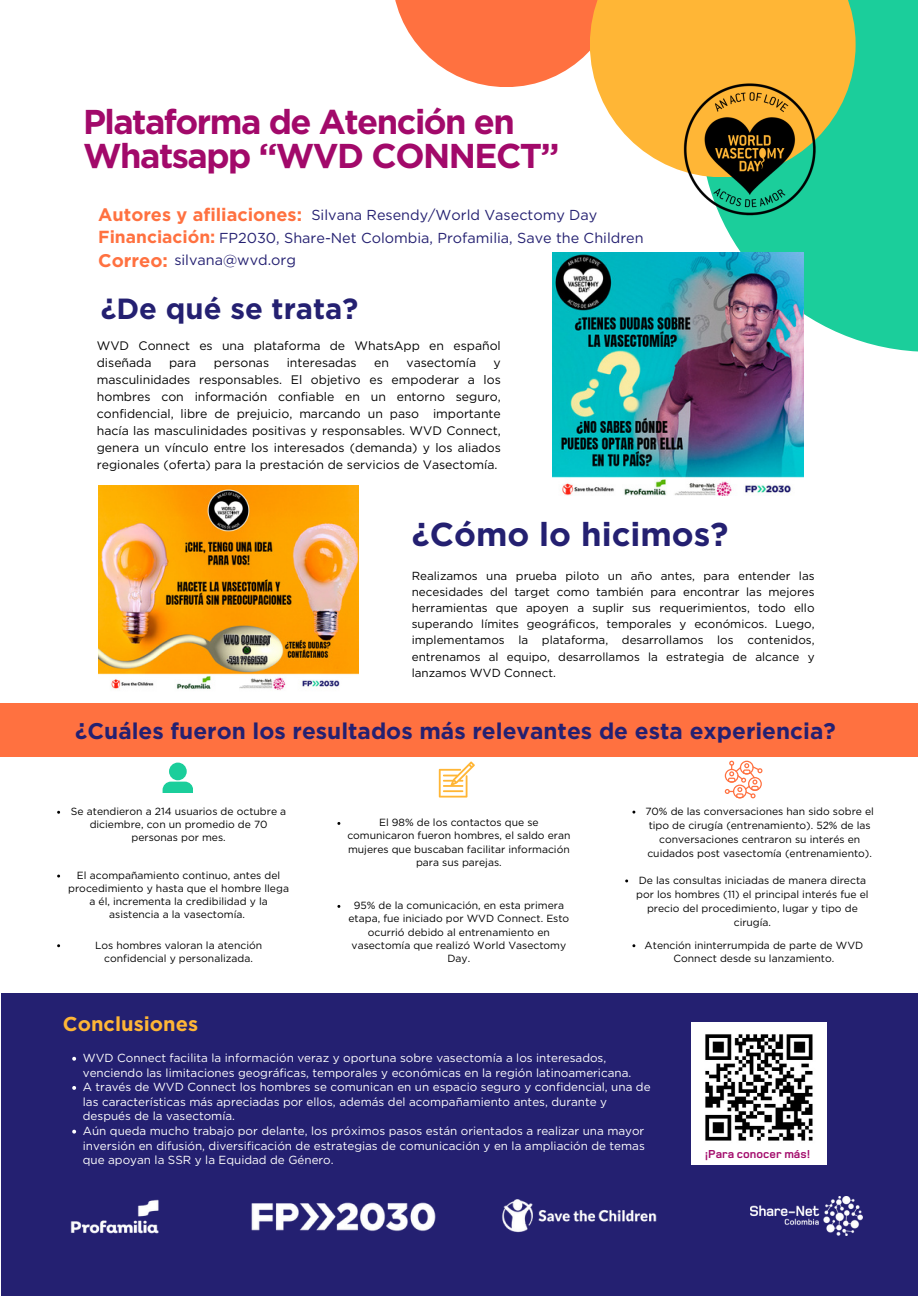
<style>
.page{position:relative;width:918px;height:1296px;background:#fff}
.page>*{position:absolute;margin:0;border:0;box-sizing:border-box;transform-origin:0 0}
.t1{font:700 34.5px/34px "Gotham";letter-spacing:-.045em;color:#a2096a}
.t2{font:700 33px "Gotham";color:#242071}
.t3{font:700 29.1px "Gotham";color:#242071}
.t4{font:700 22.65px "Gotham";color:#242071}
.t5{font:700 20.1px "Gotham";color:#ffb636}
.t6{font:700 18.3px "Gotham";color:#ff7140}
.t7{font:700 18.15px "Gotham";color:#ff7140}
.t8{font:700 17.4px "Gotham";color:#ff7140}
.t9{font:14.4px "Gotham";color:#242071}
.t10{font:12.3px/17px "Gotham";color:#000}
.t11{font:700 12px "Foundry Monoline";color:#a2096a}
.t12{font:11.7px/14.5px "Gotham";color:#fff}
.t13{font:11.7px/16px "Gotham";color:#000;text-align:justify}
.t14{font:10.35px/13px "Gotham";color:#000;text-align:center}
</style>
<div class="page">
<div style="left:1px;top:994px;width:917px;height:302px;background:#242071"></div>
<div style="left:700px;top:0;width:218px;height:352px;background:#1bce9b"></div>
<svg style="left:395px;top:0;width:195px;height:87px;fill:#ff7140"></svg>
<svg style="left:590px;top:0;width:266px;height:168px"></svg>
<img style="left:750px;top:1196px;width:113px;height:40px">
<img style="left:70px;top:1199px;width:89px;height:35px">
<img style="left:251px;top:1202px;width:185px;height:29px">
<img style="left:502px;top:1199px;width:155px;height:34px">
<div style="left:691px;top:1023px;width:136px;height:141px;background:#fff"></div>
<div style="left:0;top:704px;width:918px;height:53px;background:#ff7140"></div>
<svg style="left:163px;top:763px;width:30px;height:30px"></svg>
<svg style="left:439px;top:762px;width:36px;height:36px"></svg>
<hr style="left:443px;top:790px;width:20px;height:2px;background:#ffb636">
<svg style="left:725px;top:761px;width:37px;height:37px"></svg>
<img style="left:553px;top:253px;width:250px;height:243px">
<img style="left:98px;top:486px;width:260px;height:205px">
<img style="left:673px;top:70px;width:156px;height:156px">
<img style="left:705px;top:1034px;width:108px;height:107px">
<svg style="left:72px;top:1057px;width:4px;height:4px"></svg>
<svg style="left:72px;top:1086px;width:4px;height:4px"></svg>
<svg style="left:72px;top:1130px;width:4px;height:4px"></svg>
<h6 class="t1" style="left:83px;top:104px;width:478px">Plataforma de Atención en<br>Whatsapp “WVD CONNECT”</h6>
<h4 class="t7" style="left:98px;top:204px;width:205px">Autores y afiliaciones:</h4>
<h1 class="t9" style="left:311px;top:206px;width:288px">Silvana Resendy/World Vasectomy Day</h1>
<h6 class="t8" style="left:98px;top:226px;width:119px">Financiación:</h6>
<h5 class="t9" style="left:174px;top:251px;width:123px">silvana@wvd.org</h5>
<h6 class="t9" style="left:219px;top:229px;width:426px">FP2030, Share-Net Colombia, Profamilia, Save the Children</h6>
<h4 class="t6" style="left:98px;top:249px;width:71px">Correo:</h4>
<p class="t3" style="left:101px;top:291px;width:259px">¿De qué se trata?</p>
<p class="t10" style="left:97px;top:337px;width:406px">WVD Connect es una plataforma de WhatsApp en español diseñada</p>
<p class="t10" style="left:169px;top:354px;width:29px">para</p>
<p class="t10" style="left:214px;top:354px;width:57px">personas</p>
<p class="t10" style="left:287px;top:354px;width:71px">interesadas</p>
<p class="t10" style="left:374px;top:354px;width:16px">en</p>
<p class="t10" style="left:406px;top:354px;width:71px">vasectomía</p>
<p class="t10" style="left:97px;top:354px;width:406px;text-align:justify;text-indent:397px">y masculinidades responsables. El objetivo es empoderar a los hombres con información confiable en un entorno seguro, confidencial, libre de prejuicio, marcando un paso importante hacía las masculinidades positivas y responsables. WVD Connect, genera un vínculo entre los interesados (demanda) y los aliados regionales (oferta) para la prestación de servicios de Vasectomía.</p>
<h2 class="t2" style="left:412px;top:515px;width:318px">¿Cómo lo hicimos?</h2>
<h1 class="t13" style="left:412px;top:568px;width:404px">Realizamos una prueba piloto un año antes, para entender las necesidades del target como también para encontrar las mejores herramientas que apoyen a suplir sus requerimientos, todo ello superando límites geográficos, temporales y económicos. Luego, implementamos la plataforma, desarrollamos los contenidos, entrenamos al equipo, desarrollamos la estrategia de alcance y lanzamos WVD Connect.</h1>
<p class="t4" style="left:75px;top:717px;width:762px">¿Cuáles fueron los resultados más relevantes de esta experiencia?</p>
<p class="t14" style="left:71px;top:805px;width:217px">Se atendieron a 214 usuarios de octubre a diciembre, con un promedio de 70 personas por mes.</p>
<h3 class="t14" style="left:645px;top:804px;width:230px;line-height:14.1px">70% de las conversaciones han sido sobre el tipo de cirugía (entrenamiento). 52% de las conversaciones centraron su interés en cuidados post vasectomía (entrenamiento).</h3>
<p class="t14" style="left:347px;top:816px;width:225px">El 98% de los contactos que se comunicaron fueron hombres, el saldo eran mujeres que buscaban facilitar información para sus parejas.</p>
<p class="t14" style="left:348px;top:899px;width:222px">95% de la comunicación, en esta primera etapa, fue iniciado por WVD Connect. Esto ocurrió debido al entrenamiento en vasectomía que realizó World Vasectomy<br>Day.</p>
<p class="t14" style="left:68px;top:869px;width:222px">El acompañamiento continuo, antes del procedimiento y hasta que el hombre llega a él, incrementa la credibilidad y la asistencia a la vasectomía.</p>
<p class="t14" style="left:636px;top:873px;width:234px;line-height:14.1px">De las consultas iniciadas de manera directa por los hombres (11) el principal interés fue el precio del procedimiento, lugar y tipo de cirugía.</p>
<p class="t14" style="left:645px;top:938px;width:220px">Atención ininterrumpida de parte de WVD<br>Connect desde su lanzamiento.</p>
<p class="t14" style="left:95px;top:938px;width:169px">Los hombres valoran la atención confidencial y personalizada.</p>
<p class="t5" style="left:63px;top:1012px;width:137px">Conclusiones</p>
<p class="t12" style="left:83px;top:1051px;width:550px">WVD Connect facilita la información veraz y oportuna sobre vasectomía a los interesados, venciendo las limitaciones geográficas, temporales y económicas en la región latinoamericana.</p>
<p class="t12" style="left:83px;top:1080px;width:569px">A través de WVD Connect los hombres se comunican en un espacio seguro y confidencial, una de las características más apreciadas por ellos, además del acompañamiento antes, durante y después de la vasectomía.</p>
<p class="t12" style="left:83px;top:1124px;width:564px;text-align:justify">Aún queda mucho trabajo por delante, los próximos pasos están orientados a realizar una mayor inversión en difusión, diversificación de estrategias de comunicación y en la ampliación de temas que apoyan la SSR y la Equidad de Género.</p>
<p class="t11" style="left:705px;top:1148px;width:107px">¡Para conocer más!</p>
</div>
